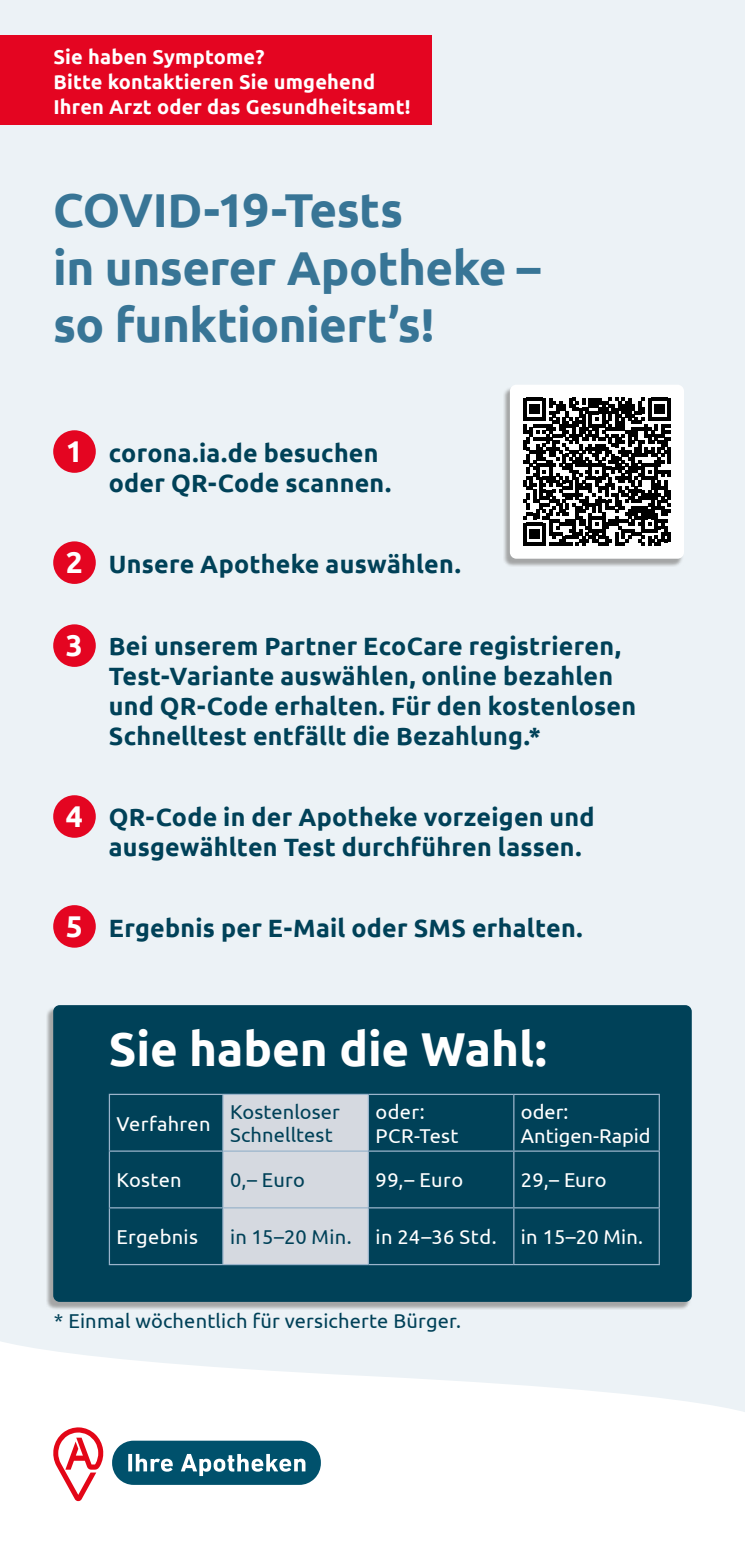
<style>
.page{position:relative;width:745px;height:1560px;background:#fff}
.page>*{position:absolute;margin:0;border:0;box-sizing:border-box;transform-origin:0 0}
.t1{font:700 47.5px/57.5px "Ubuntu";letter-spacing:-.01em;color:#387596}
.t2{font:700 47.5px "Ubuntu";color:#fff}
.t3{font:700 30px "Ubuntu";color:#fff}
.t4{font:700 25px/30px "Ubuntu";letter-spacing:.01em;color:#004158}
.t5{font:20px/24px "Ubuntu";letter-spacing:.015em;color:#fff}
.t6{font:700 20px/25px "Ubuntu";letter-spacing:.01em;color:#fff}
.t7{font:20px/22.5px "Ubuntu";letter-spacing:.01em;color:#004158}
.s1{color:#004158}
</style>
<div class="page">
<div style="left:0;top:0;width:744px;height:1559px;background:#ecf2f6"></div>
<svg style="left:0;top:1341px;width:744px;height:218px;fill:#fff"></svg>
<div style="left:53px;top:430px;width:43px;height:43px;background:#e40521;border-radius:50%"></div>
<div style="left:53px;top:541px;width:43px;height:43px;background:#e40521;border-radius:50%"></div>
<div style="left:53px;top:795px;width:43px;height:42px;background:#e40521;border-radius:50%"></div>
<div style="left:53px;top:624px;width:43px;height:42px;background:#e40521;border-radius:50%"></div>
<div style="left:53px;top:905px;width:43px;height:42px;background:#e40521;border-radius:50%"></div>
<div style="left:46px;top:1007px;width:645px;height:302px;background:#8c8c8b;opacity:.75"></div>
<div style="left:53px;top:1005px;width:638px;height:296px;background:#004158;border-radius:6px"></div>
<div style="left:223px;top:1094px;width:144px;height:169px;background:#d5d9e0"></div>
<hr style="left:109px;top:1093px;width:114px;height:1px;background:#9ab4cb">
<hr style="left:109px;top:1094px;width:1px;height:56px;background:#9ab4cb">
<hr style="left:223px;top:1093px;width:145px;height:1px;background:#9ab4cb">
<hr style="left:222px;top:1094px;width:1px;height:56px;background:#9ab4cb">
<hr style="left:368px;top:1093px;width:145px;height:1px;background:#9ab4cb">
<hr style="left:367px;top:1094px;width:2px;height:56px;background:#9ab4cb">
<hr style="left:513px;top:1093px;width:146px;height:1px;background:#9ab4cb">
<hr style="left:513px;top:1094px;width:1px;height:56px;background:#9ab4cb">
<hr style="left:658px;top:1094px;width:1px;height:56px;background:#9ab4cb">
<hr style="left:109px;top:1150px;width:114px;height:1px;background:#9ab4cb">
<hr style="left:109px;top:1151px;width:1px;height:55px;background:#9ab4cb">
<hr style="left:223px;top:1150px;width:145px;height:1px;background:#9ab4cb">
<hr style="left:222px;top:1151px;width:1px;height:55px;background:#9ab4cb">
<hr style="left:368px;top:1150px;width:145px;height:1px;background:#9ab4cb">
<hr style="left:367px;top:1151px;width:2px;height:55px;background:#9ab4cb">
<hr style="left:513px;top:1150px;width:146px;height:1px;background:#9ab4cb">
<hr style="left:513px;top:1151px;width:1px;height:55px;background:#9ab4cb">
<hr style="left:658px;top:1151px;width:1px;height:55px;background:#9ab4cb">
<hr style="left:109px;top:1206px;width:114px;height:2px;background:#9ab4cb">
<hr style="left:109px;top:1208px;width:1px;height:55px;background:#9ab4cb">
<hr style="left:223px;top:1206px;width:145px;height:2px;background:#9ab4cb">
<hr style="left:222px;top:1208px;width:1px;height:55px;background:#9ab4cb">
<hr style="left:368px;top:1206px;width:145px;height:2px;background:#9ab4cb">
<hr style="left:367px;top:1208px;width:2px;height:55px;background:#9ab4cb">
<hr style="left:513px;top:1206px;width:146px;height:2px;background:#9ab4cb">
<hr style="left:513px;top:1208px;width:1px;height:55px;background:#9ab4cb">
<hr style="left:658px;top:1208px;width:1px;height:55px;background:#9ab4cb">
<hr style="left:109px;top:1263px;width:114px;height:1px;background:#9ab4cb">
<hr style="left:223px;top:1263px;width:145px;height:1px;background:#9ab4cb">
<hr style="left:368px;top:1263px;width:145px;height:1px;background:#9ab4cb">
<hr style="left:513px;top:1263px;width:146px;height:1px;background:#9ab4cb">
<div style="left:502px;top:387px;width:180px;height:180px;background:#8c8c8b;opacity:.75"></div>
<div style="left:509px;top:384px;width:174px;height:174px;background:#fff;border-radius:6px"></div>
<svg style="left:523px;top:398px;width:147px;height:147px"></svg>
<svg style="left:112px;top:1440px;width:209px;height:44px;background:#337489"></svg>
<svg style="left:53px;top:1427px;width:51px;height:73px;background:#f5aeb3"></svg>
<div style="left:0;top:35px;width:431px;height:90px;background:#e40521"></div>
<p class="t6" style="left:53px;top:44px;width:358px">Sie haben Symptome?<br>Bitte kontaktieren Sie umgehend<br>Ihren Arzt oder das Gesundheitsamt!</p>
<h1 class="t1" style="left:53px;top:181px;width:488px">COVID-19-Tests<br>in unserer Apotheke – so funktioniert’s!</h1>
<p class="t3" style="left:66px;top:433px;width:19px">1</p>
<p class="t4" style="left:109px;top:437px;width:284px">corona.ia.de besuchen oder QR-Code scannen.</p>
<p class="t3" style="left:66px;top:544px;width:19px">2</p>
<p class="t4" style="left:109px;top:549px;width:353px">Unsere Apotheke auswählen.</p>
<p class="t3" style="left:66px;top:627px;width:19px">3</p>
<p class="t4" style="left:109px;top:630px;width:528px">Bei unserem Partner EcoCare registrieren, Test-Variante auswählen, online bezahlen und QR-Code erhalten. Für den kostenlosen Schnelltest entfällt die Bezahlung.*</p>
<p class="t3" style="left:66px;top:798px;width:19px">4</p>
<p class="t4" style="left:109px;top:801px;width:487px">QR-Code in der Apotheke vorzeigen und ausgewählten Test durchführen lassen.</p>
<p class="t3" style="left:66px;top:908px;width:19px">5</p>
<p class="t4" style="left:109px;top:912px;width:475px">Ergebnis per E-Mail oder SMS erhalten.</p>
<h1 class="t2" style="left:109px;top:1020px;width:439px">Sie haben die Wahl:</h1>
<p class="t5" style="left:116px;top:1110px;width:96px">Verfahren</p>
<p class="t7" style="left:230px;top:1100px;width:111px">Kostenloser<br>Schnelltest</p>
<p class="t5" style="left:375px;top:1098px;width:85px">oder:<br>PCR-Test</p>
<p class="t5" style="left:520px;top:1098px;width:131px">oder:<br>Antigen-Rapid</p>
<p class="t5" style="left:116px;top:1167px;width:67px">Kosten</p>
<p class="t7" style="left:230px;top:1168px;width:76px">0,– Euro</p>
<p class="t5" style="left:375px;top:1167px;width:89px">99,– Euro</p>
<p class="t5" style="left:520px;top:1167px;width:87px">29,– Euro</p>
<p class="t5" style="left:116px;top:1224px;width:83px">Ergebnis</p>
<p class="t5" style="left:230px;top:1224px;width:414px"><span class="s1">in 15–20 Min.</span> in 24–36 Std. in 15–20 Min.</p>
<p class="t7" style="left:54px;top:1309px;width:408px">* Einmal wöchentlich für versicherte Bürger.</p>
</div>
